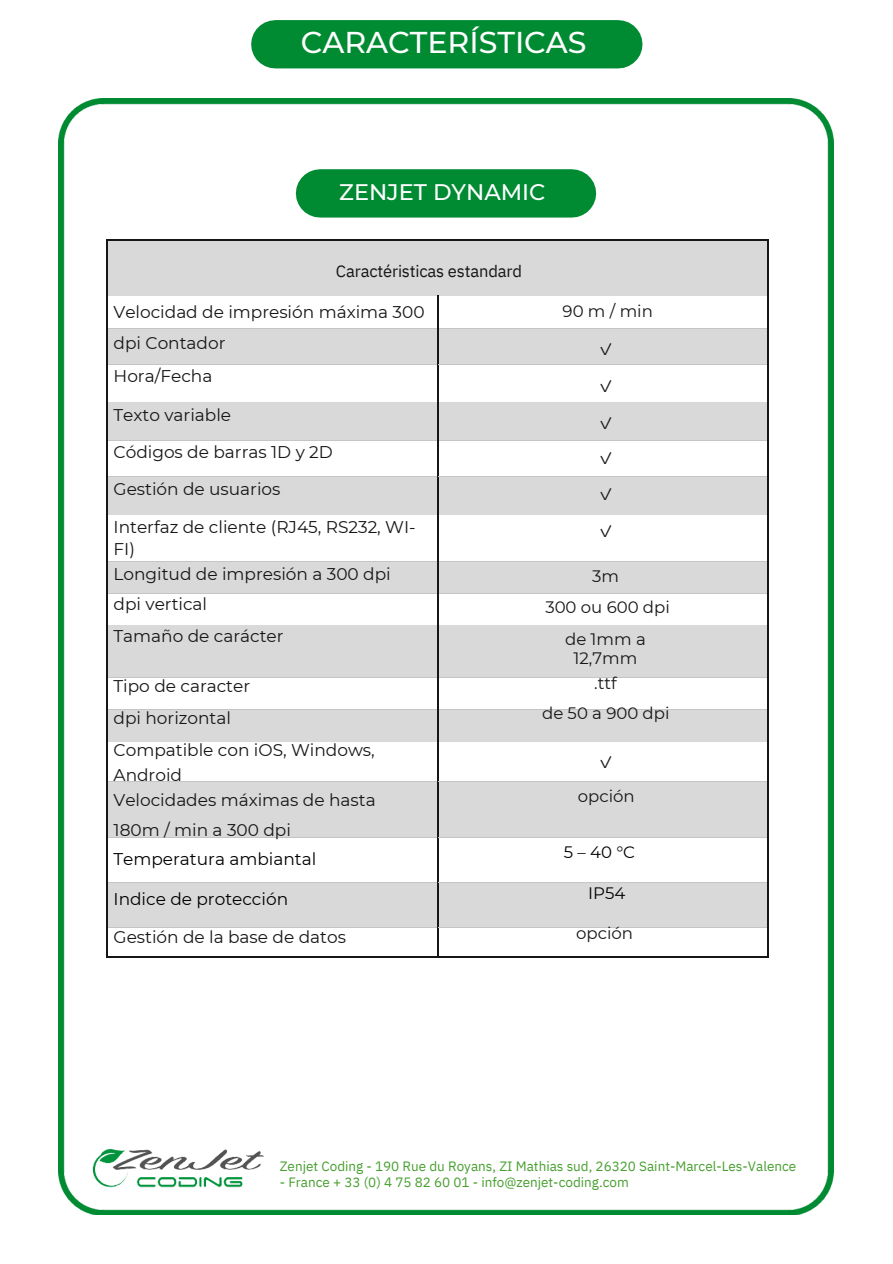
<style>
.page{position:relative;width:893px;height:1264px;background:#fff}
.page>*{position:absolute;margin:0;border:0;box-sizing:border-box;transform-origin:0 0}
.t1{font:500 30px "Montserrat";color:#fff}
.t2{font:500 22.5px "Montserrat";color:#fff}
.t3{font:16.95px/32.1px "Montserrat";color:#171615}
.t4{font:16.95px "Montserrat";color:#000}
.t5{font:16.5px/31.5px "Montserrat";color:#171615;text-align:center}
.t6{font:16.5px/35.4px "IBM Plex Sans";letter-spacing:-.01em;color:#171615;text-align:justify}
.t7{font:16.5px "Montserrat";color:#000}
.t8{font:13.5px "IBM Plex Sans";color:#479f2f}
</style>
<div class="page">
<img style="left:59px;top:99px;width:774px;height:1115px">
<div style="left:251px;top:20px;width:391px;height:48px;background:#008b33"></div>
<div style="left:296px;top:169px;width:300px;height:48px;background:#008b33"></div>
<div style="left:108px;top:241px;width:659px;height:55px;background:#d9d9d9"></div>
<hr style="left:108px;top:240px;width:659px;height:1px;background:#171615">
<hr style="left:107px;top:241px;width:1px;height:55px;background:#171615">
<hr style="left:767px;top:241px;width:1px;height:55px;background:#171615">
<hr style="left:107px;top:296px;width:1px;height:32px;background:#171615">
<hr style="left:437px;top:296px;width:1px;height:32px;background:#171615">
<hr style="left:767px;top:296px;width:1px;height:32px;background:#171615">
<div style="left:108px;top:328px;width:329px;height:37px;background:#d9d9d9"></div>
<div style="left:438px;top:328px;width:329px;height:37px;background:#d9d9d9"></div>
<hr style="left:108px;top:328px;width:329px;height:1px;background:#c5c5c4">
<hr style="left:438px;top:328px;width:329px;height:1px;background:#c5c5c4">
<hr style="left:107px;top:328px;width:1px;height:37px;background:#171615">
<hr style="left:437px;top:328px;width:1px;height:37px;background:#171615">
<hr style="left:767px;top:328px;width:1px;height:37px;background:#171615">
<hr style="left:108px;top:365px;width:329px;height:1px;background:#c5c5c4">
<hr style="left:438px;top:365px;width:329px;height:1px;background:#c5c5c4">
<hr style="left:107px;top:365px;width:1px;height:37px;background:#171615">
<hr style="left:437px;top:365px;width:1px;height:37px;background:#171615">
<hr style="left:767px;top:365px;width:1px;height:37px;background:#171615">
<div style="left:108px;top:402px;width:329px;height:38px;background:#d9d9d9"></div>
<div style="left:438px;top:402px;width:329px;height:38px;background:#d9d9d9"></div>
<hr style="left:107px;top:402px;width:1px;height:38px;background:#171615">
<hr style="left:437px;top:402px;width:1px;height:38px;background:#171615">
<hr style="left:767px;top:402px;width:1px;height:38px;background:#171615">
<hr style="left:108px;top:440px;width:329px;height:1px;background:#c5c5c4">
<hr style="left:438px;top:440px;width:329px;height:1px;background:#c5c5c4">
<hr style="left:107px;top:440px;width:1px;height:37px;background:#171615">
<hr style="left:437px;top:440px;width:1px;height:37px;background:#171615">
<hr style="left:767px;top:440px;width:1px;height:37px;background:#171615">
<div style="left:108px;top:477px;width:329px;height:37px;background:#d9d9d9"></div>
<div style="left:438px;top:477px;width:329px;height:37px;background:#d9d9d9"></div>
<hr style="left:108px;top:477px;width:329px;height:1px;background:#c5c5c4">
<hr style="left:438px;top:477px;width:329px;height:1px;background:#c5c5c4">
<hr style="left:107px;top:477px;width:1px;height:37px;background:#171615">
<hr style="left:437px;top:477px;width:1px;height:37px;background:#171615">
<hr style="left:767px;top:477px;width:1px;height:37px;background:#171615">
<hr style="left:107px;top:514px;width:1px;height:47px;background:#171615">
<hr style="left:437px;top:514px;width:1px;height:47px;background:#171615">
<hr style="left:767px;top:514px;width:1px;height:47px;background:#171615">
<div style="left:108px;top:561px;width:329px;height:32px;background:#d9d9d9"></div>
<div style="left:438px;top:561px;width:329px;height:32px;background:#d9d9d9"></div>
<hr style="left:108px;top:561px;width:329px;height:1px;background:#c5c5c4">
<hr style="left:438px;top:561px;width:329px;height:1px;background:#c5c5c4">
<hr style="left:107px;top:561px;width:1px;height:32px;background:#171615">
<hr style="left:437px;top:561px;width:1px;height:32px;background:#171615">
<hr style="left:767px;top:561px;width:1px;height:32px;background:#171615">
<hr style="left:108px;top:593px;width:329px;height:1px;background:#c5c5c4">
<hr style="left:438px;top:593px;width:329px;height:1px;background:#c5c5c4">
<hr style="left:107px;top:593px;width:1px;height:32px;background:#171615">
<hr style="left:437px;top:593px;width:1px;height:32px;background:#171615">
<hr style="left:767px;top:593px;width:1px;height:32px;background:#171615">
<div style="left:108px;top:625px;width:329px;height:52px;background:#d9d9d9"></div>
<div style="left:438px;top:625px;width:329px;height:52px;background:#d9d9d9"></div>
<hr style="left:107px;top:625px;width:1px;height:52px;background:#171615">
<hr style="left:437px;top:625px;width:1px;height:52px;background:#171615">
<hr style="left:767px;top:625px;width:1px;height:52px;background:#171615">
<hr style="left:108px;top:677px;width:329px;height:1px;background:#c5c5c4">
<hr style="left:438px;top:677px;width:329px;height:1px;background:#c5c5c4">
<hr style="left:107px;top:677px;width:1px;height:32px;background:#171615">
<hr style="left:437px;top:677px;width:1px;height:32px;background:#171615">
<hr style="left:767px;top:677px;width:1px;height:32px;background:#171615">
<div style="left:108px;top:709px;width:329px;height:33px;background:#d9d9d9"></div>
<div style="left:438px;top:709px;width:329px;height:33px;background:#d9d9d9"></div>
<hr style="left:108px;top:709px;width:329px;height:1px;background:#c5c5c4">
<hr style="left:438px;top:709px;width:329px;height:1px;background:#c5c5c4">
<hr style="left:107px;top:709px;width:1px;height:33px;background:#171615">
<hr style="left:437px;top:709px;width:1px;height:33px;background:#171615">
<hr style="left:767px;top:709px;width:1px;height:33px;background:#171615">
<hr style="left:107px;top:742px;width:1px;height:39px;background:#171615">
<hr style="left:437px;top:742px;width:1px;height:39px;background:#171615">
<hr style="left:767px;top:742px;width:1px;height:39px;background:#171615">
<div style="left:108px;top:782px;width:329px;height:55px;background:#d9d9d9"></div>
<div style="left:438px;top:782px;width:329px;height:55px;background:#d9d9d9"></div>
<hr style="left:108px;top:781px;width:329px;height:1px;background:#c5c5c4">
<hr style="left:438px;top:781px;width:329px;height:1px;background:#c5c5c4">
<hr style="left:107px;top:782px;width:1px;height:55px;background:#171615">
<hr style="left:437px;top:782px;width:1px;height:55px;background:#171615">
<hr style="left:767px;top:782px;width:1px;height:55px;background:#171615">
<div style="left:108px;top:837px;width:329px;height:45px;background:#fff"></div>
<div style="left:438px;top:837px;width:329px;height:45px;background:#fff"></div>
<hr style="left:108px;top:837px;width:329px;height:1px;background:#c5c5c4">
<hr style="left:438px;top:837px;width:329px;height:1px;background:#c5c5c4">
<hr style="left:107px;top:837px;width:1px;height:45px;background:#171615">
<hr style="left:437px;top:837px;width:1px;height:45px;background:#171615">
<hr style="left:767px;top:837px;width:1px;height:45px;background:#171615">
<div style="left:108px;top:882px;width:329px;height:45px;background:#d9d9d9"></div>
<div style="left:438px;top:882px;width:329px;height:45px;background:#d9d9d9"></div>
<hr style="left:108px;top:882px;width:329px;height:1px;background:#c5c5c4">
<hr style="left:438px;top:882px;width:329px;height:1px;background:#c5c5c4">
<hr style="left:107px;top:882px;width:1px;height:45px;background:#171615">
<hr style="left:437px;top:882px;width:1px;height:45px;background:#171615">
<hr style="left:767px;top:882px;width:1px;height:45px;background:#171615">
<hr style="left:108px;top:927px;width:329px;height:1px;background:#c5c5c4">
<hr style="left:438px;top:927px;width:329px;height:1px;background:#c5c5c4">
<svg style="left:107px;top:927px;width:1px;height:30px"></svg>
<hr style="left:108px;top:956px;width:329px;height:1px;background:#171615">
<svg style="left:437px;top:927px;width:1px;height:30px"></svg>
<hr style="left:438px;top:956px;width:329px;height:1px;background:#171615">
<svg style="left:767px;top:927px;width:1px;height:30px"></svg>
<h1 class="t1" style="left:301px;top:24px;width:287px">CARACTERÍSTICAS</h1>
<h2 class="t2" style="left:339px;top:178px;width:208px">ZENJET DYNAMIC</h2>
<p class="t6" style="left:336px;top:253px;width:187px">Caractéristicas estandard</p>
<p class="t3" style="left:114px;top:295px;width:312px">Velocidad de impresión máxima 300 dpi Contador<br>Hora/Fecha</p>
<p class="t3" style="left:114px;top:396px;width:303px;line-height:37px">Texto variable<br>Códigos de barras 1D y 2D<br>Gestión de usuarios<br>Interfaz de cliente (RJ45, RS232, WI-</p>
<p class="t3" style="left:114px;top:536px;width:279px;line-height:24.8px">FI)<br>Longitud de impresión a 300 dpi</p>
<p class="t3" style="left:114px;top:588px;width:171px;line-height:31.5px">dpi vertical<br>Tamaño de carácter</p>
<p class="t3" style="left:114px;top:670px;width:263px">Tipo de caracter<br>dpi horizontal<br>Compatible con iOS, Windows,</p>
<p class="t3" style="left:114px;top:762px;width:263px;line-height:24.8px">Android<br>Velocidades máximas de hasta</p>
<p class="t3" style="left:114px;top:814px;width:179px">180m / min a 300 dpi</p>
<p class="t4" style="left:114px;top:849px;width:204px">Temperatura ambiantal</p>
<p class="t4" style="left:114px;top:888px;width:176px">Indice de protección</p>
<p class="t3" style="left:114px;top:920px;width:234px">Gestión de la base de datos</p>
<p class="t5" style="left:562px;top:295px;width:92px">90 m / min</p>
<p class="t6" style="left:598px;top:331px;width:17px">✓</p>
<p class="t6" style="left:598px;top:368px;width:17px">✓</p>
<p class="t6" style="left:598px;top:405px;width:17px">✓ ✓ ✓</p>
<p class="t6" style="left:598px;top:513px;width:17px">✓</p>
<p class="t5" style="left:545px;top:560px;width:126px">3m<br>300 ou 600 dpi de 1mm a</p>
<p class="t5" style="left:573px;top:645px;width:65px;line-height:24.8px">12,7mm .ttf</p>
<p class="t5" style="left:542px;top:697px;width:129px">de 50 a 900 dpi</p>
<p class="t6" style="left:598px;top:744px;width:17px">✓</p>
<p class="t5" style="left:578px;top:780px;width:58px">opción</p>
<p class="t7" style="left:564px;top:842px;width:73px">5–40°C</p>
<p class="t7" style="left:588px;top:882px;width:39px">IP54</p>
<p class="t5" style="left:576px;top:917px;width:58px">opción</p>
<p class="t8" style="left:280px;top:1157px;width:518px">Zenjet Coding - 190 Rue du Royans, ZI Mathias sud, 26320 Saint-Marcel-Les-Valence</p>
<p class="t8" style="left:280px;top:1172px;width:350px">- France + 33 (0) 4 75 82 60 01 - info@zenjet-coding.com</p>
</div>
